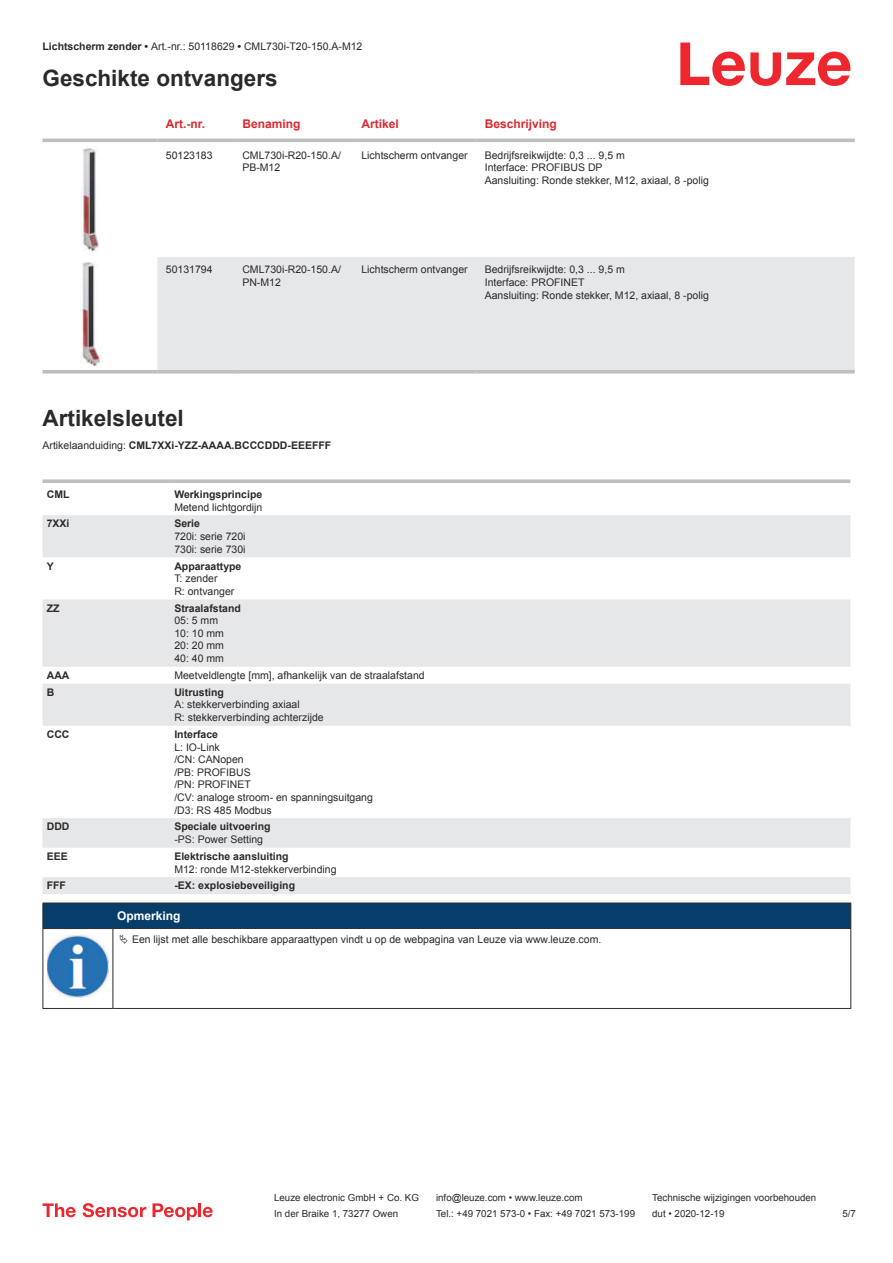
<style>
.page{position:relative;width:893px;height:1263px;background:#fff}
.page>*{position:absolute;margin:0;border:0;box-sizing:border-box;transform-origin:0 0}
.t1{font:700 22.5px "Arial";color:#2b292a}
.t2{font:700 12px "Arial";color:#db2a30}
.t3{font:700 12px "Arial";color:#fff}
.t4{font:10.5px/12.6px "Arial";color:#2b292a}
.t5{font:700 10.5px "Arial";color:#2b292a}
.t6{font:9.75px "Arial";color:#2b292a}
.s1{font-weight:700}
.s2{font-weight:400}
</style>
<div class="page">
<svg style="left:680px;top:43px;width:170px;height:43px"></svg>
<div style="left:157px;top:257px;width:698px;height:113px;background:#e6e7e9"></div>
<hr style="left:43px;top:139px;width:114px;height:3px;background:#bdbfc1">
<hr style="left:157px;top:139px;width:77px;height:3px;background:#bdbfc1">
<hr style="left:234px;top:139px;width:119px;height:3px;background:#bdbfc1">
<hr style="left:353px;top:139px;width:123px;height:3px;background:#bdbfc1">
<hr style="left:476px;top:139px;width:379px;height:3px;background:#bdbfc1">
<svg style="left:43px;top:370px;width:114px;height:4px"></svg>
<svg style="left:157px;top:370px;width:77px;height:4px"></svg>
<svg style="left:234px;top:370px;width:119px;height:4px"></svg>
<svg style="left:353px;top:370px;width:123px;height:4px"></svg>
<svg style="left:476px;top:370px;width:379px;height:4px;background:#c4c6c7"></svg>
<img style="left:82px;top:148px;width:17px;height:104px">
<img style="left:80px;top:262px;width:23px;height:105px">
<svg style="left:43px;top:515px;width:807px;height:379px;fill:#e6e7e9"></svg>
<svg style="left:43px;top:479px;width:127px;height:4px"></svg>
<svg style="left:170px;top:479px;width:680px;height:4px;background:#c4c6c7"></svg>
<svg style="left:43px;top:1203px;width:33px;height:14px"></svg>
<svg style="left:83px;top:1203px;width:63px;height:14px"></svg>
<svg style="left:153px;top:1203px;width:44px;height:17px"></svg>
<hr style="left:198px;top:1203px;width:3px;height:14px;background:#ed272d">
<svg style="left:203px;top:1207px;width:10px;height:10px"></svg>
<hr style="left:43px;top:928px;width:70px;height:1px;background:#2b292a">
<div style="left:43px;top:903px;width:808px;height:25px;background:#063d69"></div>
<hr style="left:113px;top:928px;width:738px;height:1px;background:#2b292a">
<hr style="left:43px;top:929px;width:1px;height:75px;background:#2b292a">
<hr style="left:113px;top:929px;width:1px;height:75px;background:#2b292a">
<hr style="left:850px;top:929px;width:1px;height:75px;background:#2b292a">
<hr style="left:43px;top:1008px;width:70px;height:1px;background:#2b292a">
<hr style="left:113px;top:1008px;width:738px;height:1px;background:#2b292a">
<img style="left:47px;top:935px;width:61px;height:63px">
<p class="t4" style="left:43px;top:41px;width:321px"><span class="s1">Lichtscherm zender •</span> Art.-nr.: 50118629 <span class="s1">•</span> CML730i-T20-150.A-M12</p>
<h1 class="t1" style="left:43px;top:70px;width:237px">Geschikte ontvangers</h1>
<p class="t2" style="left:166px;top:119px;width:41px">Art.-nr.</p>
<p class="t2" style="left:242px;top:119px;width:60px">Benaming</p>
<p class="t2" style="left:361px;top:119px;width:39px">Artikel</p>
<p class="t2" style="left:485px;top:119px;width:74px">Beschrijving</p>
<p class="t4" style="left:166px;top:150px;width:48px">50123183</p>
<p class="t4" style="left:242px;top:150px;width:100px">CML730i-R20-150.A/<br>PB-M12</p>
<p class="t4" style="left:361px;top:150px;width:108px">Lichtscherm ontvanger</p>
<p class="t4" style="left:485px;top:150px;width:226px">Bedrijfsreikwijdte: 0,3 ... 9,5 m<br>Interface: PROFIBUS DP<br>Aansluiting: Ronde stekker, M12, axiaal, 8 -polig</p>
<p class="t4" style="left:166px;top:264px;width:48px">50131794</p>
<p class="t4" style="left:242px;top:264px;width:100px">CML730i-R20-150.A/<br>PN-M12</p>
<p class="t4" style="left:361px;top:264px;width:108px">Lichtscherm ontvanger</p>
<p class="t4" style="left:485px;top:264px;width:226px">Bedrijfsreikwijdte: 0,3 ... 9,5 m<br>Interface: PROFINET<br>Aansluiting: Ronde stekker, M12, axiaal, 8 -polig</p>
<h1 class="t1" style="left:43px;top:410px;width:143px">Artikelsleutel</h1>
<p class="t5" style="left:43px;top:442px;width:290px"><span class="s2">Artikelaanduiding:</span> CML7XXi-YZZ-AAAA.BCCCDDD-EEEFFF</p>
<p class="t5" style="left:47px;top:490px;width:24px">CML</p>
<p class="t5" style="left:174px;top:490px;width:89px">Werkingsprincipe</p>
<p class="t4" style="left:174px;top:501px;width:90px">Metend lichtgordijn</p>
<p class="t5" style="left:47px;top:520px;width:24px">7XXi</p>
<p class="t5" style="left:174px;top:520px;width:27px">Serie</p>
<p class="t4" style="left:174px;top:531px;width:73px">720i: serie 720i<br>730i: serie 730i</p>
<p class="t5" style="left:47px;top:562px;width:9px">Y</p>
<p class="t5" style="left:174px;top:562px;width:69px">Apparaattype</p>
<p class="t4" style="left:174px;top:573px;width:62px">T: zender<br>R: ontvanger</p>
<p class="t5" style="left:47px;top:604px;width:14px">ZZ</p>
<p class="t5" style="left:174px;top:604px;width:68px">Straalafstand</p>
<p class="t4" style="left:174px;top:615px;width:51px">05: 5 mm<br>10: 10 mm<br>20: 20 mm<br>40: 40 mm</p>
<p class="t5" style="left:47px;top:671px;width:24px">AAA</p>
<p class="t4" style="left:174px;top:670px;width:252px">Meetveldlengte [mm], afhankelijk van de straalafstand</p>
<p class="t5" style="left:47px;top:688px;width:9px">B</p>
<p class="t5" style="left:174px;top:688px;width:51px">Uitrusting</p>
<p class="t4" style="left:174px;top:699px;width:151px">A: stekkerverbinding axiaal<br>R: stekkerverbinding achterzijde</p>
<p class="t5" style="left:47px;top:730px;width:24px">CCC</p>
<p class="t5" style="left:174px;top:730px;width:45px">Interface</p>
<p class="t4" style="left:174px;top:741px;width:200px">L: IO-Link<br>/CN: CANopen<br>/PB: PROFIBUS<br>/PN: PROFINET<br>/CV: analoge stroom- en spanningsuitgang /D3: RS 485 Modbus</p>
<p class="t5" style="left:47px;top:823px;width:24px">DDD</p>
<p class="t5" style="left:174px;top:823px;width:98px">Speciale uitvoering</p>
<p class="t4" style="left:174px;top:834px;width:90px">-PS: Power Setting</p>
<p class="t5" style="left:47px;top:852px;width:23px">EEE</p>
<p class="t5" style="left:174px;top:852px;width:116px">Elektrische aansluiting</p>
<p class="t4" style="left:174px;top:863px;width:164px">M12: ronde M12-stekkerverbinding</p>
<p class="t5" style="left:47px;top:882px;width:21px">FFF</p>
<p class="t5" style="left:174px;top:882px;width:122px">-EX: explosiebeveiliging</p>
<p class="t3" style="left:117px;top:911px;width:65px">Opmerking</p>
<p class="t4" style="left:132px;top:934px;width:471px">Een lijst met alle beschikbare apparaattypen vindt u op de webpagina van Leuze via www.leuze.com.</p>
<p class="t6" style="left:274px;top:1194px;width:146px">Leuze electronic GmbH + Co. KG</p>
<p class="t6" style="left:436px;top:1194px;width:148px">info@leuze.com • www.leuze.com</p>
<p class="t6" style="left:652px;top:1194px;width:166px">Technische wijzigingen voorbehouden</p>
<p class="t6" style="left:274px;top:1210px;width:126px">In der Braike 1, 73277 Owen</p>
<p class="t6" style="left:436px;top:1210px;width:201px">Tel.: +49 7021 573-0 • Fax: +49 7021 573-199</p>
<p class="t6" style="left:652px;top:1210px;width:74px">dut • 2020-12-19</p>
<p class="t6" style="left:842px;top:1210px;width:15px">5 /7</p>
</div>
